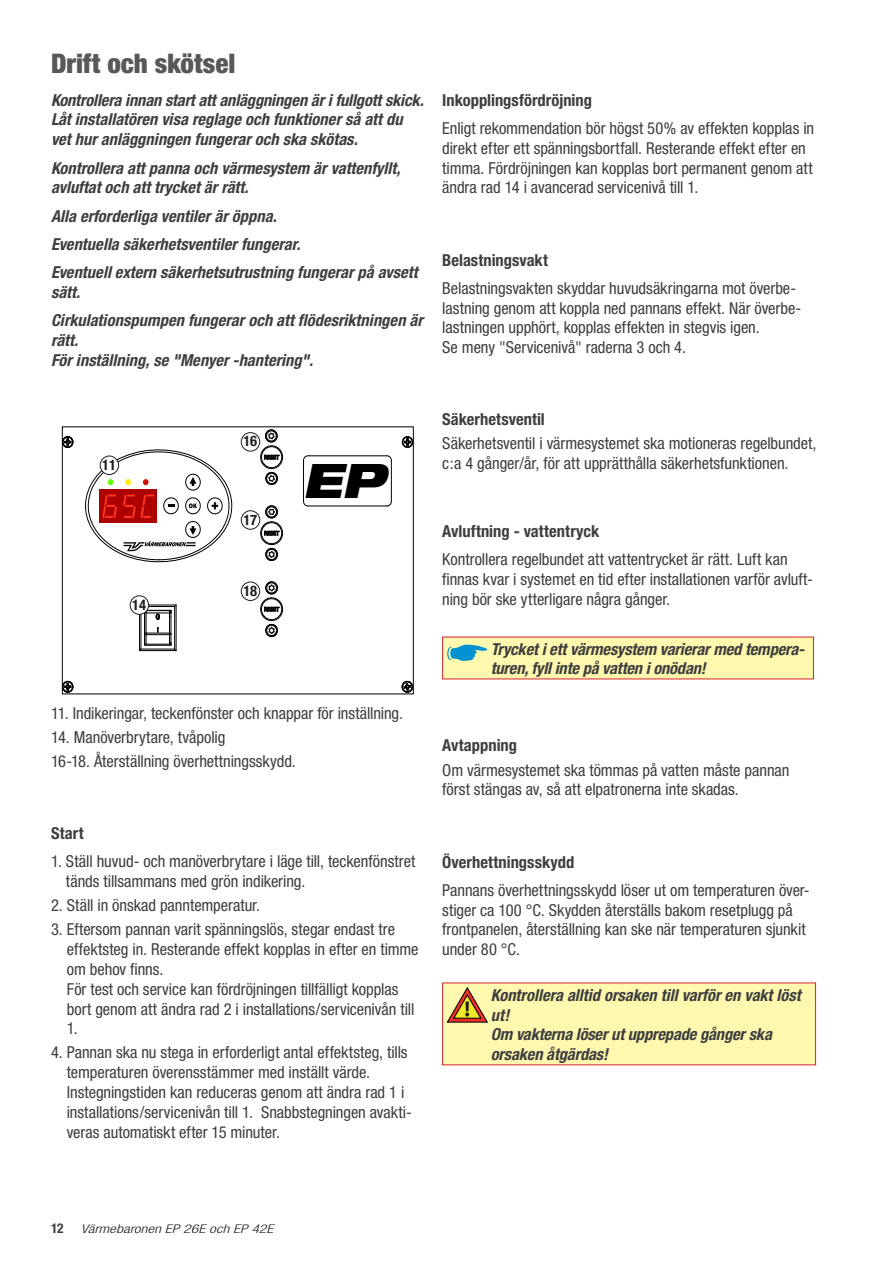
<style>
.page{position:relative;width:893px;height:1263px;background:#fff}
.page>*{position:absolute;margin:0;border:0;box-sizing:border-box;transform-origin:0 0}
.t1{font:italic 900 expanded 47.7px "Helvetica Neue";color:#000;scale:.96 1}
.Sidorubrik{font:900 condensed 27px "Helvetica Neue";color:#57585a}
.Brödtext{font:condensed 16.5px/19.8px "Helvetica Neue";letter-spacing:-.005em;color:#3e3e3f}
.Styckerubrik{font:italic 700 condensed 16.5px/19.8px "Helvetica Neue";color:#3e3e3f}
.Styckerubrik-2{font:700 condensed 16.5px "Helvetica Neue";color:#3e3e3f}
.Brödtext-2{font:700 condensed 16.5px "Helvetica Neue";color:#3e3e3f}
.t2{font:700 condensed 14.55px "Helvetica Neue";color:#231f20}
.t3{font:700 condensed 13.5px "Helvetica Neue";color:#3e3e3f}
.t4{font:italic 300 condensed 12px "Helvetica Neue";letter-spacing:.005em;color:#231f20;scale:1.3 1}
</style>
<div class="page">
<svg style="left:269px;top:551px;width:6px;height:7px"></svg>
<svg style="left:269px;top:509px;width:6px;height:6px"></svg>
<svg style="left:269px;top:585px;width:6px;height:6px"></svg>
<svg style="left:269px;top:627px;width:6px;height:7px"></svg>
<hr style="left:303px;top:460px;width:1px;height:41px;background:#000">
<hr style="left:308px;top:506px;width:79px;height:1px;background:#000">
<svg style="left:303px;top:501px;width:5px;height:5px"></svg>
<hr style="left:308px;top:456px;width:79px;height:1px;background:#000">
<svg style="left:303px;top:455px;width:5px;height:5px"></svg>
<hr style="left:391px;top:460px;width:1px;height:41px;background:#000">
<svg style="left:387px;top:501px;width:5px;height:5px"></svg>
<svg style="left:387px;top:455px;width:5px;height:6px"></svg>
<svg style="left:260px;top:597px;width:23px;height:24px"></svg>
<svg style="left:260px;top:521px;width:23px;height:24px"></svg>
<svg style="left:260px;top:445px;width:23px;height:38px"></svg>
<svg style="left:139px;top:604px;width:38px;height:47px"></svg>
<div style="left:267px;top:549px;width:10px;height:11px;border:1px solid #000;border-radius:50%"></div>
<div style="left:266px;top:548px;width:12px;height:13px;border:1px solid #000;border-radius:50%"></div>
<div style="left:267px;top:507px;width:10px;height:10px;border:1px solid #000;border-radius:50%"></div>
<div style="left:266px;top:506px;width:12px;height:12px;border:1px solid #000;border-radius:50%"></div>
<div style="left:267px;top:583px;width:10px;height:10px;border:1px solid #000;border-radius:50%"></div>
<div style="left:266px;top:582px;width:12px;height:12px;border:1px solid #000;border-radius:50%"></div>
<div style="left:267px;top:625px;width:10px;height:11px;border:1px solid #000;border-radius:50%"></div>
<div style="left:266px;top:624px;width:12px;height:13px;border:1px solid #000;border-radius:50%"></div>
<div style="left:267px;top:473px;width:10px;height:11px;border:1px solid #000;border-radius:50%"></div>
<div style="left:266px;top:472px;width:12px;height:13px;border:1px solid #000;border-radius:50%"></div>
<svg style="left:62px;top:436px;width:11px;height:12px"></svg>
<svg style="left:402px;top:436px;width:11px;height:12px"></svg>
<svg style="left:402px;top:681px;width:11px;height:12px"></svg>
<svg style="left:62px;top:681px;width:11px;height:12px"></svg>
<div style="left:261px;top:598px;width:21px;height:22px;border:1px solid #000;border-radius:50%"></div>
<div style="left:261px;top:522px;width:21px;height:22px;border:1px solid #000;border-radius:50%"></div>
<div style="left:261px;top:446px;width:21px;height:22px;border:1px solid #000;border-radius:50%"></div>
<svg style="left:268px;top:433px;width:6px;height:6px"></svg>
<div style="left:266px;top:431px;width:10px;height:10px;border:1px solid #000;border-radius:50%"></div>
<div style="left:265px;top:430px;width:12px;height:12px;border:1px solid #000;border-radius:50%"></div>
<svg style="left:85px;top:449px;width:148px;height:114px"></svg>
<div style="left:443px;top:637px;width:370px;height:42px;background:#fff8ae"></div>
<svg style="left:447px;top:645px;width:40px;height:16px"></svg>
<div style="left:443px;top:983px;width:373px;height:82px;background:#fff8ae"></div>
<svg style="left:447px;top:988px;width:40px;height:34px"></svg>
<div style="left:100px;top:456px;width:19px;height:18px;background:#fff;border-radius:50%"></div>
<div style="left:100px;top:455px;width:19px;height:20px;border:1px solid #231f20;border-radius:50%"></div>
<div style="left:130px;top:596px;width:19px;height:18px;background:#fff;border-radius:50%"></div>
<div style="left:130px;top:595px;width:19px;height:20px;border:1px solid #231f20;border-radius:50%"></div>
<div style="left:241px;top:510px;width:19px;height:20px;border:1px solid #231f20;border-radius:50%"></div>
<div style="left:241px;top:432px;width:19px;height:20px;border:1px solid #231f20;border-radius:50%"></div>
<div style="left:241px;top:581px;width:19px;height:20px;border:1px solid #231f20;border-radius:50%"></div>
<p class="Sidorubrik" style="left:51px;top:47px;width:186px">Drift och skötsel</p>
<p class="Styckerubrik" style="left:51px;top:90px;width:374px">Kontrollera innan start att anläggningen är i fullgott skick.<br>Låt installatören visa reglage och funktioner så att du vet hur anläggningen fungerar och ska skötas.</p>
<p class="Styckerubrik" style="left:51px;top:158px;width:351px">Kontrollera att panna och värmesystem är vattenfyllt, avluftat och att trycket är rätt.</p>
<p class="Styckerubrik" style="left:51px;top:206px;width:227px">Alla erforderliga ventiler är öppna.</p>
<p class="Styckerubrik" style="left:51px;top:234px;width:251px">Eventuella säkerhetsventiler fungerar.</p>
<p class="Styckerubrik" style="left:51px;top:262px;width:368px">Eventuell extern säkerhetsutrustning fungerar på avsett sätt.</p>
<p class="Styckerubrik" style="left:51px;top:310px;width:373px">Cirkulationspumpen fungerar och att flödesriktningen är rätt.<br>För inställning, se "Menyer -hantering".</p>
<p class="Styckerubrik-2" style="left:442px;top:90px;width:151px">Inkopplingsfördröjning</p>
<p class="Brödtext" style="left:442px;top:118px;width:373px">Enligt rekommendation bör högst 50% av effekten kopplas in direkt efter ett spänningsbortfall. Resterande effekt efter en timma. Fördröjningen kan kopplas bort permanent genom att ändra rad 14 i avancerad servicenivå till 1.</p>
<p class="Styckerubrik-2" style="left:442px;top:250px;width:107px">Belastningsvakt</p>
<p class="Brödtext" style="left:442px;top:278px;width:361px">Belastningsvakten skyddar huvudsäkringarna mot överbe&shy;lastning genom att koppla ned pannans effekt. När överbe&shy;lastningen upphört, kopplas effekten in stegvis igen.<br>Se meny "Servicenivå" raderna 3 och 4.</p>
<p class="t2" style="left:102px;top:456px;width:15px">11</p>
<p class="t2" style="left:132px;top:596px;width:15px">14</p>
<p class="t2" style="left:243px;top:432px;width:15px">16</p>
<p class="t2" style="left:243px;top:510px;width:15px">17</p>
<p class="t2" style="left:243px;top:582px;width:15px">18</p>
<p class="t1" style="left:302px;top:450px;width:87px">EP</p>
<p class="Brödtext" style="left:51px;top:703px;width:354px">11. Indikeringar, teckenfönster och knappar för inställning.</p>
<p class="Brödtext" style="left:51px;top:727px;width:176px">14. Manöverbrytare, tvåpolig</p>
<p class="Brödtext" style="left:51px;top:751px;width:246px">16-18. Återställning överhettningsskydd.</p>
<p class="Styckerubrik-2" style="left:51px;top:823px;width:34px">Start</p>
<p class="Brödtext" style="left:66px;top:852px;width:351px;text-indent:-15px">1. Ställ huvud- och manöverbrytare i läge till, teckenfönstret tänds tillsammans med grön indikering.</p>
<p class="Brödtext" style="left:51px;top:895px;width:211px">2. Ställ in önskad panntemperatur.</p>
<p class="Brödtext" style="left:67px;top:919px;width:353px;text-indent:-16px">3. Eftersom pannan varit spänningslös, stegar endast tre effektsteg in. Resterande effekt kopplas in efter en timme om behov finns.<br>För test och service kan fördröjningen tillfälligt kopplas bort genom att ändra rad 2 i installations/servicenivån till 1.</p>
<p class="Brödtext" style="left:67px;top:1042px;width:347px;text-indent:-16px">4. Pannan ska nu stega in erforderligt antal effektsteg, tills temperaturen överensstämmer med inställt värde.<br>Instegningstiden kan reduceras genom att ändra rad 1 i installations/servicenivån till 1. Snabbstegningen avakti&shy;veras automatiskt efter 15 minuter.</p>
<p class="Brödtext-2" style="left:442px;top:410px;width:104px">Säkerhetsventil</p>
<p class="Brödtext" style="left:442px;top:434px;width:376px">Säkerhetsventil i värmesystemet ska motioneras regelbundet, c:a 4 gånger/år, för att upprätthålla säkerhetsfunktionen.</p>
<p class="Styckerubrik-2" style="left:442px;top:521px;width:159px">Avluftning - vattentryck</p>
<p class="Brödtext" style="left:442px;top:550px;width:372px">Kontrollera regelbundet att vattentrycket är rätt. Luft kan finnas kvar i systemet en tid efter installationen varför avluft&shy;ning bör ske ytterligare några gånger.</p>
<p class="Styckerubrik" style="left:491px;top:638px;width:316px">Trycket i ett värmesystem varierar med tempera&shy;turen, fyll inte på vatten i onödan!</p>
<p class="Brödtext-2" style="left:442px;top:736px;width:76px">Avtappning</p>
<p class="Brödtext" style="left:442px;top:760px;width:349px">Om värmesystemet ska tömmas på vatten måste pannan först stängas av, så att elpatronerna inte skadas.</p>
<p class="Styckerubrik-2" style="left:442px;top:852px;width:134px">Överhettningsskydd</p>
<p class="Brödtext" style="left:442px;top:880px;width:369px">Pannans överhettningsskydd löser ut om temperaturen över&shy;stiger ca 100 °C. Skydden återställs bakom resetplugg på frontpanelen, återställning kan ske när temperaturen sjunkit under 80 °C.</p>
<p class="Styckerubrik" style="left:491px;top:985px;width:311px">Kontrollera alltid orsaken till varför en vakt löst ut!<br>Om vakterna löser ut upprepade gånger ska orsaken åtgärdas!</p>
<p class="t3" style="left:51px;top:1220px;width:14px">12</p>
<p class="t4" style="left:81px;top:1221px;width:150px">Värmebaronen EP 26E och EP 42E</p>
</div>
